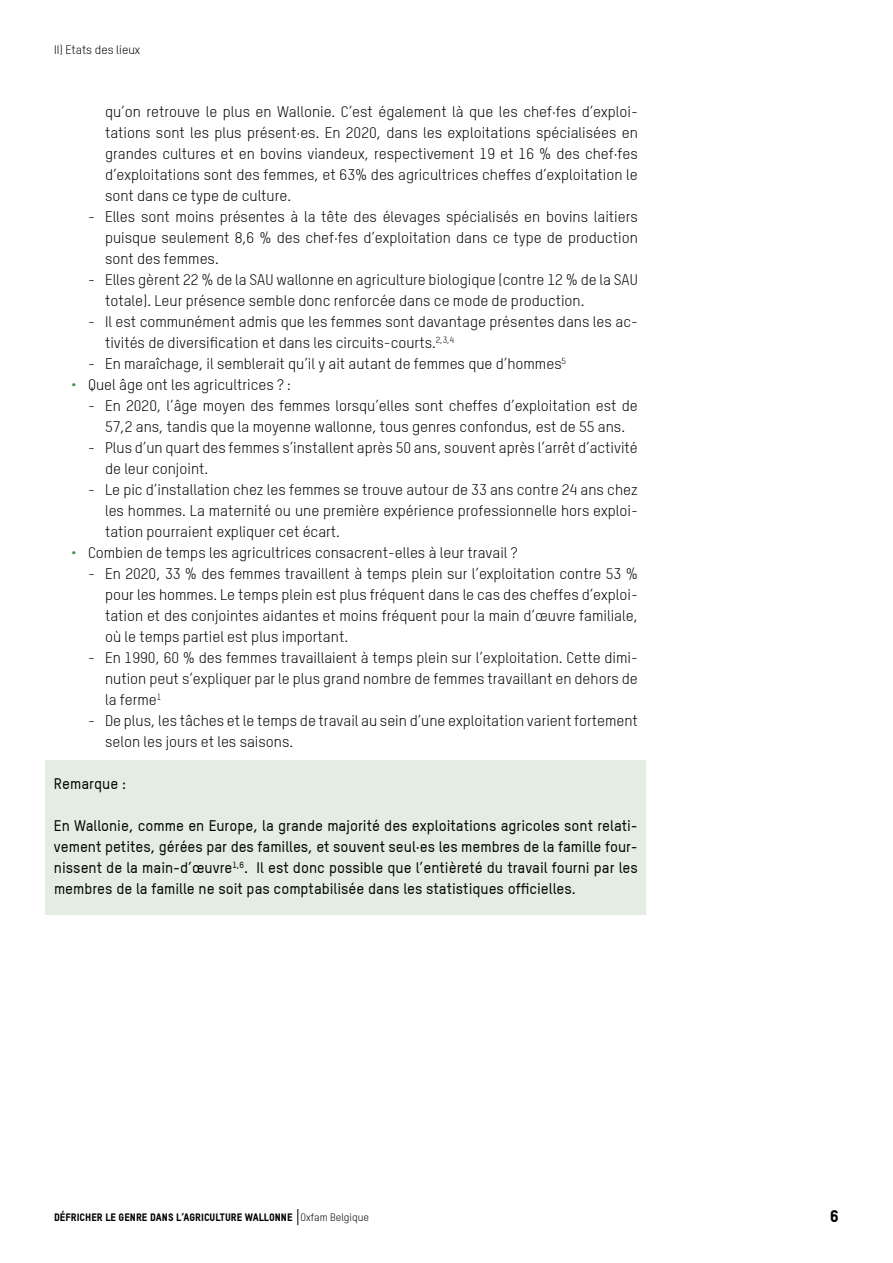
<style>
.page{position:relative;width:893px;height:1263px;background:#fff}
.page>*{position:absolute;margin:0;border:0;box-sizing:border-box;transform-origin:0 0}
.t1{font:16.5px "Oxfam TSTARPRO Headline";color:#000}
.t2{font:15px/21px "Oxfam TSTARPRO";color:#000;text-align:justify}
.t3{font:500 15px/21px "Oxfam TSTARPRO";color:#000;text-align:justify}
.t4{font:12px "Oxfam TSTARPRO";color:#000}
.t5{font:10.5px "Oxfam TSTARPRO Headline";color:#000}
.s1{color:#2e953e}
.s2{font-family:"Oxfam TSTARPRO"}
</style>
<div class="page">
<svg style="left:297px;top:1209px;width:1px;height:16px"></svg>
<div style="left:45px;top:760px;width:601px;height:49px;background:#e4ede1"></div>
<div style="left:45px;top:802px;width:601px;height:112px;background:#e4ede1"></div>
<p class="t4" style="left:54px;top:43px;width:88px">II) Etats des lieux</p>
<p class="t2" style="left:105px;top:101px;width:534px">qu’on retrouve le plus en Wallonie. C’est également là que les chef·fes d’exploi&shy;tations sont les plus présent·es. En 2020, dans les exploitations spécialisées en grandes cultures et en bovins viandeux, respectivement 19 et 16 % des chef·fes d’exploitations sont des femmes, et 63% des agricultrices cheffes d’exploitation le sont dans ce type de culture.</p>
<p class="t2" style="left:105px;top:206px;width:534px;text-indent:-17px">- Elles sont moins présentes à la tête des élevages spécialisés en bovins laitiers puisque seulement 8,6 % des chef·fes d’exploitation dans ce type de production sont des femmes.</p>
<p class="t2" style="left:105px;top:269px;width:534px;text-indent:-17px">- Elles gèrent 22 % de la SAU wallonne en agriculture biologique (contre 12 % de la SAU totale). Leur présence semble donc renforcée dans ce mode de production.</p>
<p class="t2" style="left:105px;top:311px;width:534px;text-indent:-17px">- Il est communément admis que les femmes sont davantage présentes dans les ac&shy;tivités de diversification et dans les circuits-courts.<sup>2,3,4</sup></p>
<p class="t2" style="left:88px;top:353px;width:479px">- En maraîchage, il semblerait qu’il y ait autant de femmes que d’hommes<sup>5</sup></p>
<p class="t2" style="left:71px;top:374px;width:221px"><span class="s1">•</span> Quel âge ont les agricultrices ? :</p>
<p class="t2" style="left:88px;top:395px;width:551px;text-align:center">- En 2020, l’âge moyen des femmes lorsqu’elles sont cheffes d’exploitation est de<br>57,2 ans, tandis que la moyenne wallonne, tous genres confondus, est de 55 ans.</p>
<p class="t2" style="left:105px;top:437px;width:534px;text-indent:-17px">- Plus d’un quart des femmes s’installent après 50 ans, souvent après l’arrêt d’activité de leur conjoint.</p>
<p class="t2" style="left:105px;top:479px;width:534px;text-indent:-17px">- Le pic d’installation chez les femmes se trouve autour de 33 ans contre 24 ans chez les hommes. La maternité ou une première expérience professionnelle hors exploi&shy;tation pourraient expliquer cet écart.</p>
<p class="t2" style="left:71px;top:542px;width:448px"><span class="s1">•</span> Combien de temps les agricultrices consacrent-elles à leur travail ?</p>
<p class="t2" style="left:105px;top:563px;width:534px;text-indent:-17px">- En 2020, 33 % des femmes travaillent à temps plein sur l’exploitation contre 53 % pour les hommes. Le temps plein est plus fréquent dans le cas des cheffes d’exploi&shy;tation et des conjointes aidantes et moins fréquent pour la main d’œuvre familiale, où le temps partiel est plus important.</p>
<p class="t2" style="left:105px;top:647px;width:534px;text-indent:-17px">- En 1990, 60 % des femmes travaillaient à temps plein sur l’exploitation. Cette dimi&shy;nution peut s’expliquer par le plus grand nombre de femmes travaillant en dehors de la ferme<sup>1</sup></p>
<p class="t2" style="left:105px;top:710px;width:534px;text-indent:-17px">- De plus, les tâches et le temps de travail au sein d’une exploitation varient fortement selon les jours et les saisons.</p>
<p class="t3" style="left:54px;top:773px;width:74px">Remarque :</p>
<p class="t3" style="left:54px;top:815px;width:585px">En Wallonie, comme en Europe, la grande majorité des exploitations agricoles sont relati&shy;vement petites, gérées par des familles, et souvent seul·es les membres de la famille four&shy;nissent de la main-d’œuvre<sup>1,6</sup>. Il est donc possible que l’entièreté du travail fourni par les membres de la famille ne soit pas comptabilisée dans les statistiques officielles.</p>
<p class="t5" style="left:54px;top:1211px;width:316px">DÉFRICHER LE GENRE DANS L’AGRICULTURE WALLONNE <span class="s2">Oxfam Belgique</span></p>
<p class="t1" style="left:830px;top:1206px;width:10px">6</p>
</div>
